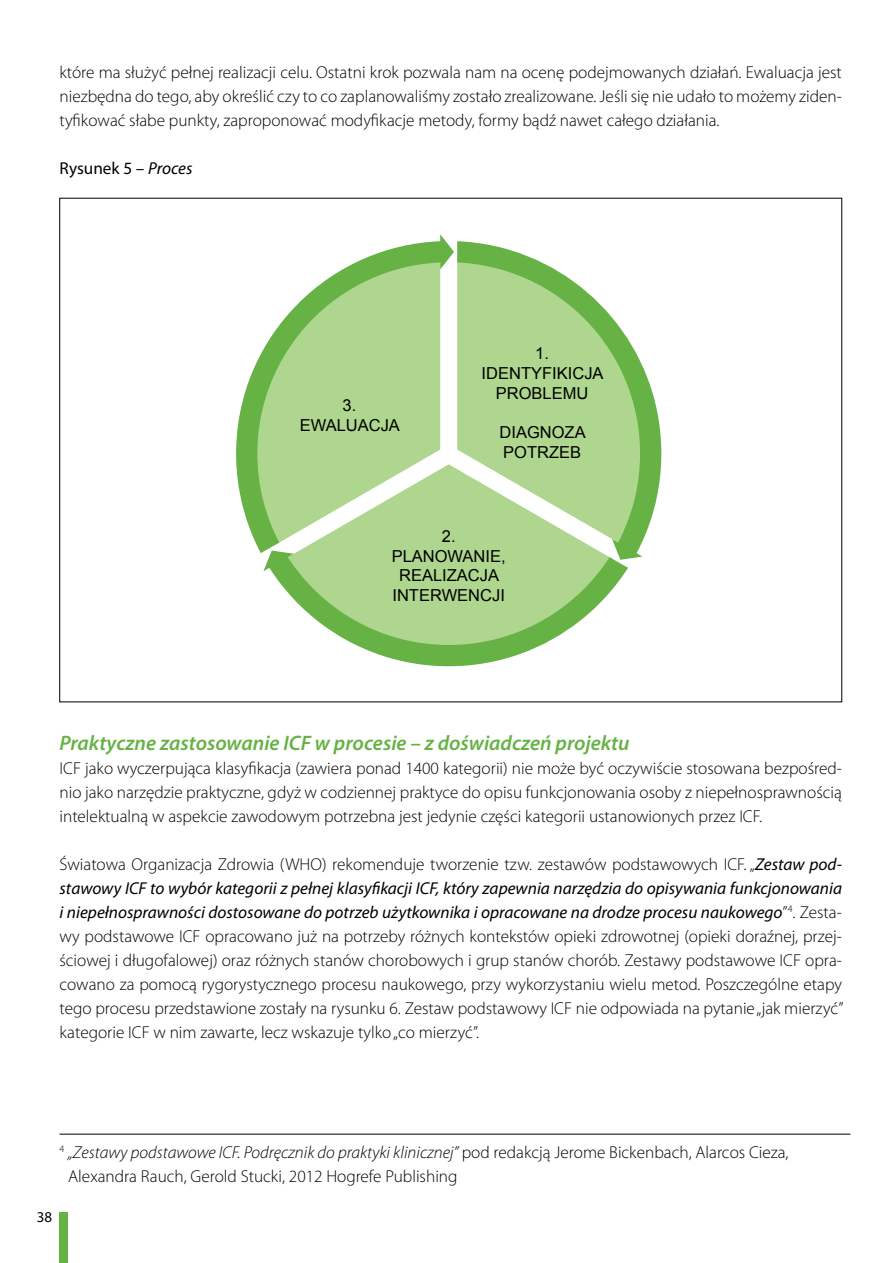
<style>
.page{position:relative;width:893px;height:1263px;background:#fff}
.page>*{position:absolute;margin:0;border:0;box-sizing:border-box;transform-origin:0 0}
.t1{font:italic 600 21px "Myriad Pro";color:#66b245}
.t2{font:300 17.25px/24px "Myriad Pro";color:#000;text-align:justify}
.t3{font:17.25px "Myriad Pro";color:#000}
.t4{font:16.5px/19.8px "Arial";color:#000;text-align:center}
.t5{font:15px "Myriad Pro";color:#000}
.s1{font-style:italic}
.s2{font-weight:400;font-style:italic}
</style>
<div class="page">
<div style="left:59px;top:1212px;width:9px;height:51px;background:#66b245"></div>
<svg style="left:236px;top:234px;width:425px;height:432px;fill:#afd68e"></svg>
<hr style="left:60px;top:1134px;width:790px;height:1px;background:#000">
<p class="t2" style="left:60px;top:60px;width:784px">które ma służyć pełnej realizacji celu. Ostatni krok pozwala nam na ocenę podejmowanych działań. Ewaluacja jest niezbędna do tego, aby określić czy to co zaplanowaliśmy zostało zrealizowane. Jeśli się nie udało to możemy ziden&shy;tyfikować słabe punkty, zaproponować modyfikacje metody, formy bądź nawet całego działania.</p>
<p class="t3" style="left:60px;top:158px;width:135px">Rysunek 5 – <span class="s1">Proces</span></p>
<p class="t4" style="left:300px;top:396px;width:102px">3.<br>EWALUACJA</p>
<p class="t4" style="left:482px;top:344px;width:123px">1.<br>IDENTYFIKICJA<br>PROBLEMU</p>
<p class="t4" style="left:499px;top:423px;width:88px;text-align:left">DIAGNOZA<br>POTRZEB</p>
<p class="t4" style="left:392px;top:526px;width:115px">2.<br>PLANOWANIE,<br>REALIZACJA<br>INTERWENCJI</p>
<p class="t1" style="left:60px;top:730px;width:572px">Praktyczne zastosowanie ICF w procesie – z doświadczeń projektu</p>
<p class="t2" style="left:60px;top:756px;width:784px">ICF jako wyczerpująca klasyfikacja (zawiera ponad 1400 kategorii) nie może być oczywiście stosowana bezpośred&shy;nio jako narzędzie praktyczne, gdyż w codziennej praktyce do opisu funkcjonowania osoby z niepełnosprawnością intelektualną w aspekcie zawodowym potrzebna jest jedynie części kategorii ustanowionych przez ICF.</p>
<p class="t2" style="left:60px;top:852px;width:786px">Światowa Organizacja Zdrowia (WHO) rekomenduje tworzenie tzw. zestawów podstawowych ICF. „<span class="s2">Zestaw pod&shy;stawowy ICF to wybór kategorii z pełnej klasyfikacji ICF, który zapewnia narzędzia do opisywania funkcjonowania i niepełnosprawności dostosowane do potrzeb użytkownika i opracowane na drodze procesu naukowego</span>”<sup>4</sup>. Zesta&shy;wy podstawowe ICF opracowano już na potrzeby różnych kontekstów opieki zdrowotnej (opieki doraźnej, przej&shy;ściowej i długofalowej) oraz różnych stanów chorobowych i grup stanów chorób. Zestawy podstawowe ICF opra&shy;cowano za pomocą rygorystycznego procesu naukowego, przy wykorzystaniu wielu metod. Poszczególne etapy tego procesu przedstawione zostały na rysunku 6. Zestaw podstawowy ICF nie odpowiada na pytanie „jak mierzyć” kategorie ICF w nim zawarte, lecz wskazuje tylko „co mierzyć”.</p>
<p class="t2" style="left:68px;top:1140px;width:722px;text-indent:-9px"><sup>4</sup> <span class="s1">„Zestawy podstawowe ICF. Podręcznik do praktyki klinicznej”</span> pod redakcją Jerome Bickenbach, Alarcos Cieza,<br>Alexandra Rauch, Gerold Stucki, 2012 Hogrefe Publishing</p>
<p class="t5" style="left:37px;top:1208px;width:17px">38</p>
</div>
